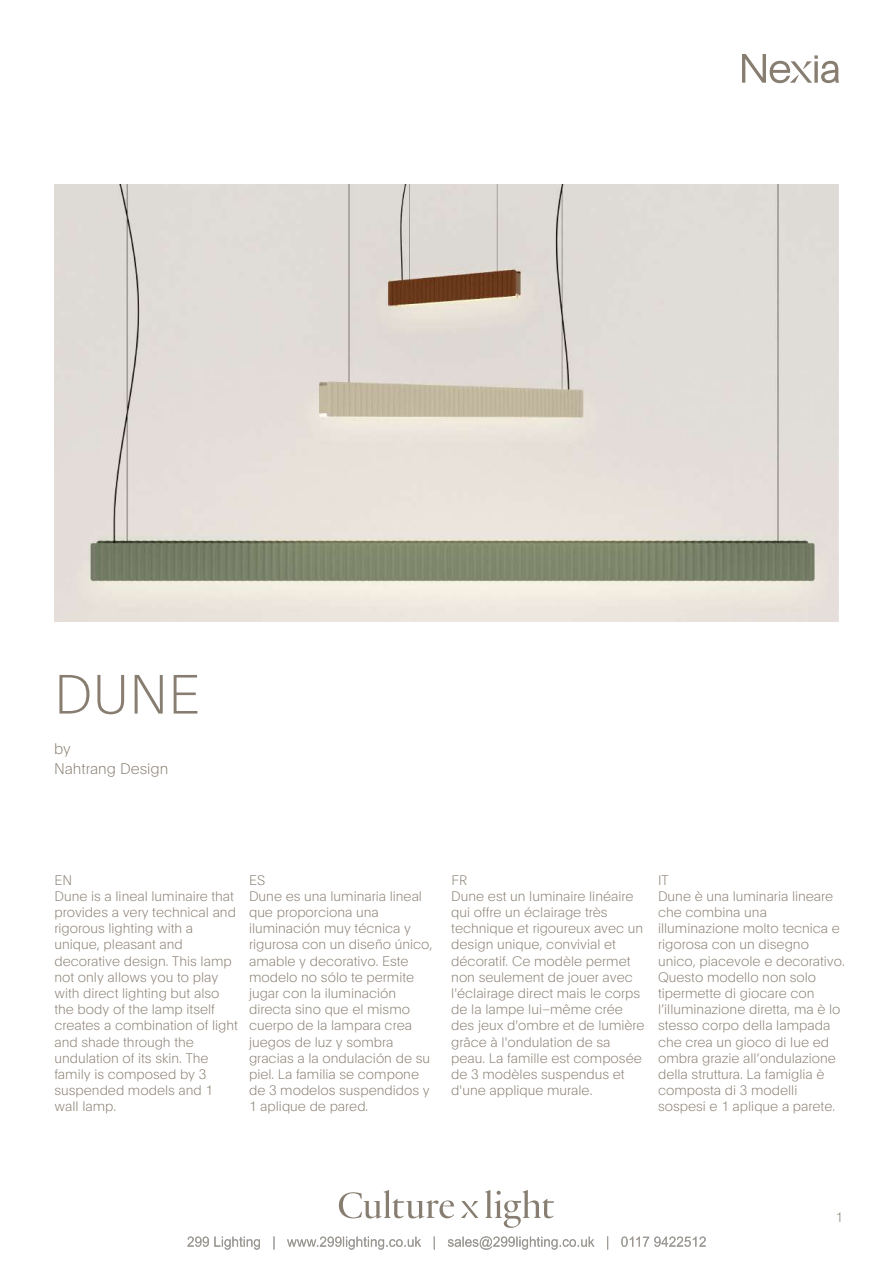
<style>
.page{position:relative;width:893px;height:1263px;background:#fff}
.page>*{position:absolute;margin:0;border:0;box-sizing:border-box;transform-origin:0 0}
.t1{font:200 54px "Plain";color:#877d70}
.t2{font:200 15px/19.5px "Plain";color:#877d70}
.t3{font:200 13.5px/16.2px "Plain";color:#877d70}
</style>
<div class="page">
<svg style="left:742px;top:54px;width:97px;height:29px"></svg>
<svg style="left:339px;top:1190px;width:215px;height:38px"></svg>
<img style="left:54px;top:185px;width:785px;height:436px">
<img style="left:187px;top:1236px;width:519px;height:14px">
<h1 class="t1" style="left:54px;top:655px;width:148px">DUNE</h1>
<p class="t2" style="left:54px;top:738px;width:116px">by<br>Nahtrang Design</p>
<p class="t3" style="left:54px;top:871px;width:185px">EN<br>Dune is a lineal luminaire that provides a very technical and rigorous lighting with a unique, pleasant and decorative design. This lamp not only allows you to play with direct lighting but also the body of the lamp itself creates a combination of light and shade through the undulation of its skin. The family is composed by 3 suspended models and 1 wall lamp.</p>
<p class="t3" style="left:249px;top:871px;width:185px">ES<br>Dune es una luminaria lineal que proporciona una iluminación muy técnica y rigurosa con un diseño único, amable y decorativo. Este modelo no sólo te permite jugar con la iluminación directa sino que el mismo cuerpo de la lampara crea juegos de luz y sombra gracias a la ondulación de su piel. La familia se compone de 3 modelos suspendidos y<br>1 aplique de pared.</p>
<p class="t3" style="left:451px;top:871px;width:195px">FR<br>Dune est un luminaire linéaire qui offre un éclairage très technique et rigoureux avec un design unique, convivial et décoratif. Ce modèle permet non seulement de jouer avec l'éclairage direct mais le corps de la lampe lui–même crée des jeux d'ombre et de lumière grâce à l'ondulation de sa peau. La famille est composée de 3 modèles suspendus et d'une applique murale.</p>
<p class="t3" style="left:658px;top:871px;width:188px">IT<br>Dune è una luminaria lineare che combina una illuminazione molto tecnica e rigorosa con un disegno unico, piacevole e decorativo.<br>Questo modello non solo tipermette di giocare con l’illuminazione diretta, ma è lo stesso corpo della lampada che crea un gioco di lue ed ombra grazie all’ondulazione della struttura. La famiglia è composta di 3 modelli sospesi e 1 aplique a parete.</p>
<p class="t3" style="left:836px;top:1208px;width:9px">1</p>
</div>
